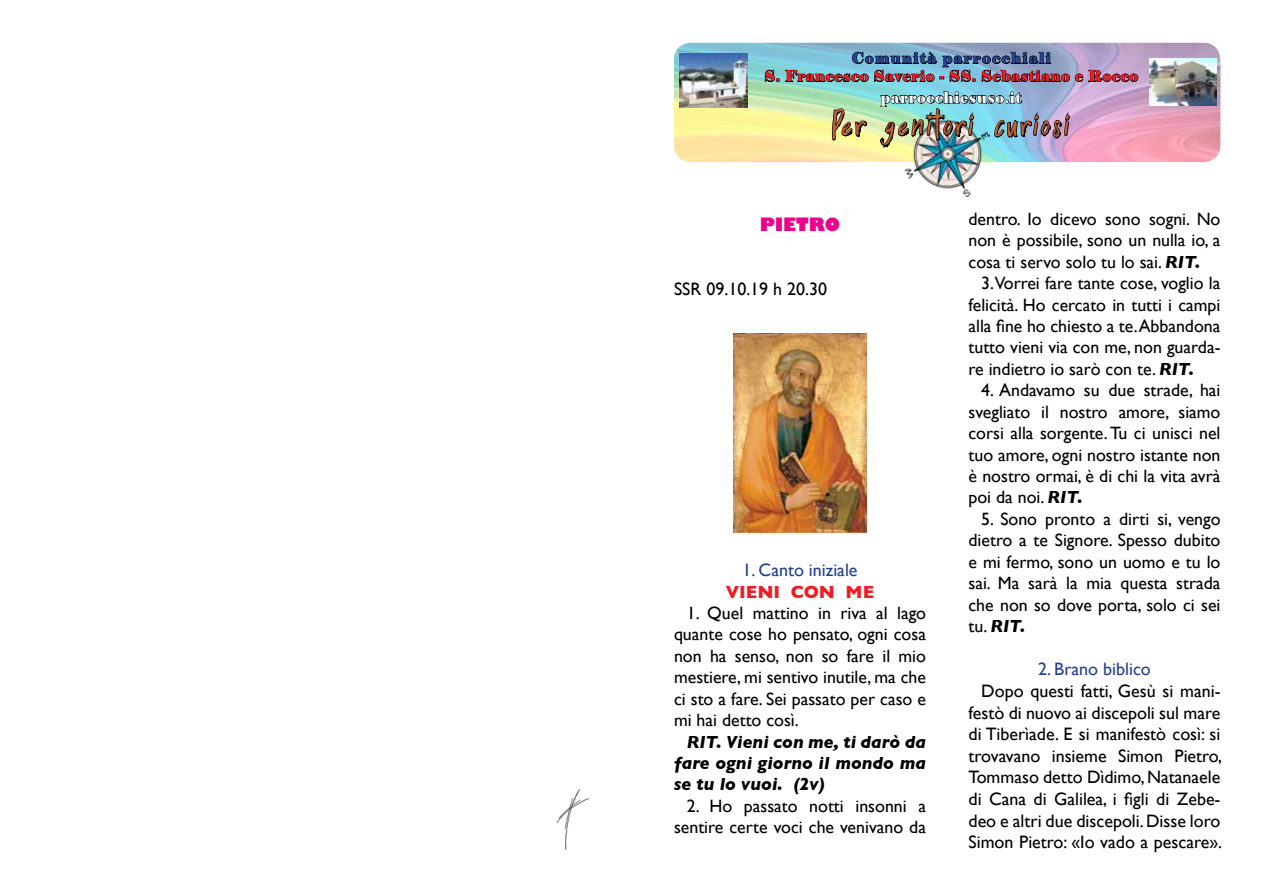
<style>
.page{position:relative;width:1263px;height:893px;background:#fff}
.page>*{position:absolute;margin:0;border:0;box-sizing:border-box;transform-origin:0 0}
.t1{font:33.45px "Zallord";letter-spacing:.13em;color:#c5643d;scale:.81 1}
.t2{font:18px/21.6px "Gill Sans";color:#000;text-align:justify}
.t3{font:18px "Gill Sans";color:#25408f}
.t4{font:800 18px "Gill Sans";color:#ec008c}
.t5{font:17.85px/21.5px "Gill Sans";color:#000;text-align:justify}
.t6{font:italic 700 17.85px/21.5px "Gill Sans";color:#000;text-align:justify}
.t7{font:700 17.85px "Gill Sans";color:#ed1d24}
.t8{font:15px "Elephant";letter-spacing:.05em;color:#ed1d24}
.t9{font:15px "Elephant";letter-spacing:.1em;color:#25408f}
.t10{font:15px "Elephant";letter-spacing:.05em;color:#fff}
.s1{font-weight:700;font-style:italic}
</style>
<div class="page">
<img style="left:674px;top:43px;width:546px;height:119px">
<img style="left:556px;top:789px;width:33px;height:61px">
<img style="left:905px;top:169px;width:73px;height:27px">
<img style="left:1149px;top:58px;width:67px;height:48px">
<img style="left:680px;top:54px;width:67px;height:54px">
<img style="left:765px;top:51px;width:373px;height:118px">
<img style="left:733px;top:333px;width:134px;height:199px">
<p class="t9" style="left:852px;top:49px;width:201px">Comunità parrocchiali</p>
<p class="t8" style="left:764px;top:67px;width:375px">S. Francesco Saverio - SS. Sebastiano e Rocco</p>
<p class="t10" style="left:881px;top:88px;width:142px">parrocchiesuso.it</p>
<h1 class="t1" style="left:833px;top:106px;width:294px">Per genitori curiosi</h1>
<p class="t4" style="left:760px;top:210px;width:82px">PIETRO</p>
<p class="t2" style="left:674px;top:278px;width:155px">SSR 09.10.19 h 20.30</p>
<p class="t3" style="left:742px;top:559px;width:117px">1. Canto iniziale</p>
<p class="t7" style="left:726px;top:577px;width:150px">VIENI CON ME</p>
<p class="t5" style="left:674px;top:602px;width:254px;text-indent:13px">1. Quel mattino in riva al lago quante cose ho pensato, ogni cosa non ha senso, non so fare il mio mestiere, mi sentivo inutile, ma che ci sto a fare. Sei passato per caso e mi hai detto così.</p>
<p class="t6" style="left:674px;top:731px;width:253px;text-indent:13px">RIT. Vieni con me, ti darò da fare ogni giorno il mondo ma se tu lo vuoi. (2v)</p>
<p class="t5" style="left:674px;top:795px;width:253px;text-align:right">2. Ho passato notti insonni a sentire certe voci che venivano da</p>
<p class="t5" style="left:968px;top:208px;width:253px">dentro. Io dicevo sono sogni. No non è possibile, sono un nulla io, a cosa ti servo solo tu lo sai. <span class="s1">RIT.</span></p>
<p class="t5" style="left:968px;top:272px;width:253px;text-indent:13px">3.Vorrei fare tante cose, voglio la felicità. Ho cercato in tutti i campi alla fine ho chiesto a te.Abbandona tutto vieni via con me, non guarda&shy;re indietro io sarò con te. <span class="s1">RIT.</span></p>
<p class="t5" style="left:968px;top:379px;width:253px;text-indent:13px">4. Andavamo su due strade, hai svegliato il nostro amore, siamo corsi alla sorgente. Tu ci unisci nel tuo amore, ogni nostro istante non è nostro ormai, è di chi la vita avrà poi da noi. <span class="s1">RIT.</span></p>
<p class="t5" style="left:968px;top:508px;width:253px;text-indent:13px">5. Sono pronto a dirti si, vengo dietro a te Signore. Spesso dubito e mi fermo, sono un uomo e tu lo sai. Ma sarà la mia questa strada che non so dove porta, solo ci sei tu. <span class="s1">RIT.</span></p>
<p class="t3" style="left:1038px;top:659px;width:114px">2. Brano biblico</p>
<p class="t2" style="left:968px;top:680px;width:255px;text-indent:13px">Dopo questi fatti, Gesù si mani&shy;festò di nuovo ai discepoli sul mare di Tiberìade. E si manifestò così: si trovavano insieme Simon Pietro, Tommaso detto Dìdimo, Natanaele di Cana di Galilea, i figli di Zebe&shy;deo e altri due discepoli. Disse loro Simon Pietro: «Io vado a pescare».</p>
</div>
